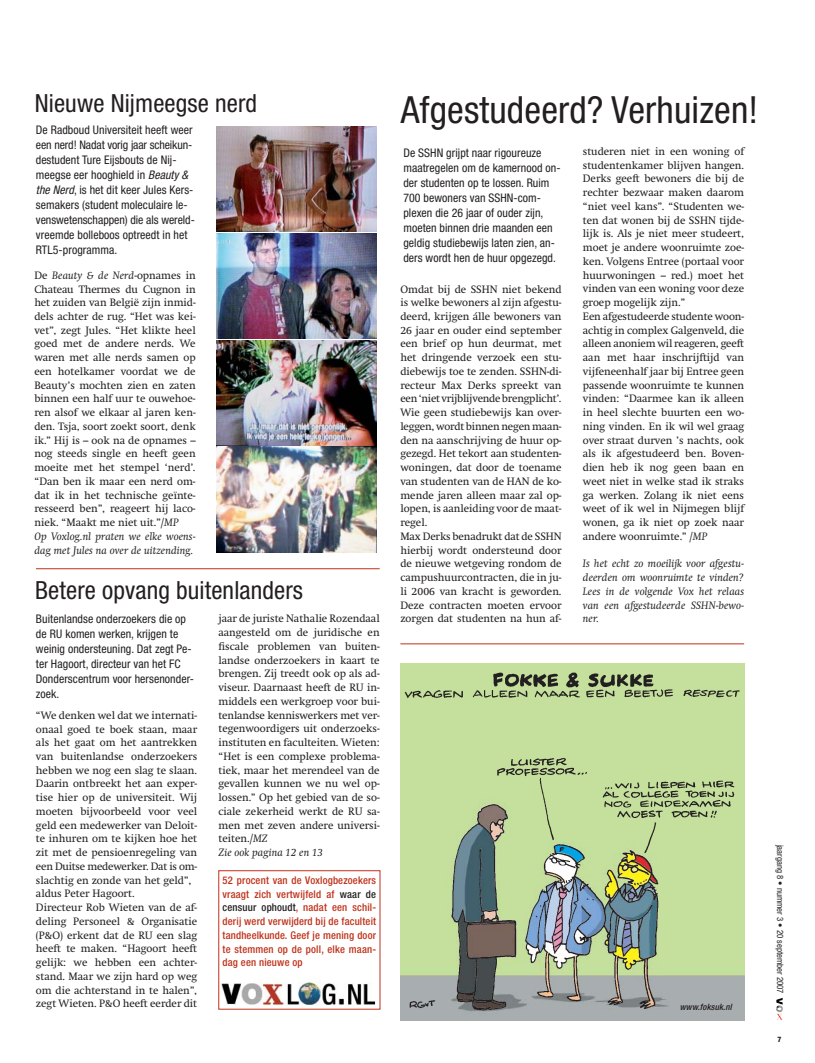
<style>
.page{position:relative;width:815px;height:1063px;background:#fff}
.page>*{position:absolute;margin:0;border:0;box-sizing:border-box;transform-origin:0 0}
.t1{font:condensed 37.5px "Helvetica Neue";letter-spacing:.005em;color:#231f20}
.t2{font:condensed 25px "Helvetica Neue";letter-spacing:.005em;color:#231f20}
.t3{font:condensed 11.88px/15px "Helvetica Neue";letter-spacing:.005em;color:#231f20}
.t4{font:10.62px/13.8px "Swift";color:#231f20}
.t5{font:500 condensed 10.62px/13.8px "Helvetica Neue";letter-spacing:.015em;color:#bf311a;text-align:justify}
.t6{font:italic 10.62px/13.8px "Swift";letter-spacing:.01em;color:#231f20;text-align:justify}
.t7{font:condensed 8.75px "Helvetica Neue";color:#231f20}
.t8{font:italic 500 condensed 8.75px "Helvetica Neue";letter-spacing:.015em;color:#231f20}
.t9{font:800 condensed 7.5px "Helvetica Neue";color:#231f20}
.s1{font-style:italic}
.s2{color:#231f20}
</style>
<div class="page">
<img style="left:776px;top:998px;width:7px;height:22px">
<hr style="left:36px;top:568px;width:344px;height:1px;background:#bf311a">
<img style="left:217px;top:126px;width:159px;height:106px">
<img style="left:217px;top:234px;width:159px;height:211px">
<img style="left:217px;top:447px;width:159px;height:105px">
<img style="left:221px;top:977px;width:155px;height:29px">
<hr style="left:400px;top:644px;width:344px;height:1px;background:#bf311a">
<img style="left:400px;top:663px;width:344px;height:357px">
<p class="t2" style="left:35px;top:94px;width:224px">Nieuwe Nijmeegse nerd</p>
<p class="t3" style="left:36px;top:123px;width:160px">De Radboud Universiteit heeft weer een nerd! Nadat vorig jaar scheikun&shy;destudent Ture Eijsbouts de Nij&shy;meegse eer hooghield in <span class="s1">Beauty &amp; the Nerd</span>, is het dit keer Jules Kers&shy;semakers (student moleculaire le&shy;venswetenschappen) die als wereld&shy;vreemde bolleboos optreedt in het<br>RTL5-programma.</p>
<p class="t4" style="left:34px;top:269px;width:163px">De <span class="s1">Beauty &amp; de Nerd</span>-opnames in<br>Chateau Thermes du Cugnon in het zuiden van België zijn inmid&shy;dels achter de rug. “Het was kei&shy;vet”, zegt Jules. “Het klikte heel goed met de andere nerds. We waren met alle nerds samen op een hotelkamer voordat we de<br>Beauty’s mochten zien en zaten binnen een half uur te ouwehoe&shy;ren alsof we elkaar al jaren ken&shy;den. Tsja, soort zoekt soort, denk ik.” Hij is – ook na de opnames – nog steeds single en heeft geen moeite met het stempel ‘nerd’. “Dan ben ik maar een nerd om&shy;dat ik in het technische geïnte&shy;resseerd ben”, reageert hij laco&shy;niek. “Maakt me niet uit.”<span class="s1">/MP<br>Op Voxlog.nl praten we elke woens&shy;dag met Jules na over de uitzending.</span></p>
<p class="t2" style="left:35px;top:581px;width:269px">Betere opvang buitenlanders</p>
<p class="t3" style="left:36px;top:612px;width:160px">Buitenlandse onderzoekers die op de RU komen werken, krijgen te weinig ondersteuning. Dat zegt Pe&shy;ter Hagoort, directeur van het FC<br>Donderscentrum voor hersenonder&shy;zoek.</p>
<p class="t4" style="left:36px;top:709px;width:163px">“We denken wel dat we internati&shy;onaal goed te boek staan, maar als het gaat om het aantrekken van buitenlandse onderzoekers hebben we nog een slag te slaan.<br>Daarin ontbreekt het aan exper&shy;tise hier op de universiteit. Wij moeten bijvoorbeeld voor veel geld een medewerker van Deloit&shy;te inhuren om te kijken hoe het zit met de pensioenregeling van een Duitse medewerker. Dat is om&shy;slachtig en zonde van het geld”, aldus Peter Hagoort.<br>Directeur Rob Wieten van de af&shy;deling Personeel &amp; Organisatie (P&amp;O) erkent dat de RU een slag heeft te maken. “Hagoort heeft gelijk: we hebben een achter&shy;stand. Maar we zijn hard op weg om die achterstand in te halen”, zegt Wieten. P&amp;O heeft eerder dit</p>
<p class="t4" style="left:218px;top:612px;width:163px">jaar de juriste Nathalie Rozendaal aangesteld om de juridische en fiscale problemen van buiten&shy;landse onderzoekers in kaart te brengen. Zij treedt ook op als ad&shy;viseur. Daarnaast heeft de RU in&shy;middels een werkgroep voor bui&shy;tenlandse kenniswerkers met ver&shy;tegenwoordigers uit onderzoeks&shy;instituten en faculteiten. Wieten: “Het is een complexe problema&shy;tiek, maar het merendeel van de gevallen kunnen we nu wel op&shy;lossen.” Op het gebied van de so&shy;ciale zekerheid werkt de RU sa&shy;men met zeven andere universi&shy;teiten.<span class="s1">/MZ<br>Zie ook pagina 12 en 13</span></p>
<p class="t5" style="left:223px;top:874px;width:155px">52 procent van de Voxlogbezoekers vraagt zich vertwijfeld af <span class="s2">waar de censuur ophoudt</span>, nadat een schil&shy;derij werd verwijderd bij de faculteit tandheelkunde. Geef je mening door te stemmen op de poll, elke maan&shy;dag een nieuwe op</p>
<p class="t1" style="left:401px;top:96px;width:359px">Afgestudeerd? Verhuizen!</p>
<p class="t3" style="left:403px;top:147px;width:159px">De SSHN grijpt naar rigoureuze maatregelen om de kamernood on&shy;der studenten op te lossen. Ruim<br>700 bewoners van SSHN-com&shy;plexen die 26 jaar of ouder zijn, moeten binnen drie maanden een geldig studiebewijs laten zien, an&shy;ders wordt hen de huur opgezegd.</p>
<p class="t4" style="left:583px;top:145px;width:163px">studeren niet in een woning of studentenkamer blijven hangen.<br>Derks geeft bewoners die bij de rechter bezwaar maken daarom “niet veel kans”. “Studenten we&shy;ten dat wonen bij de SSHN tijde&shy;lijk is. Als je niet meer studeert, moet je andere woonruimte zoe&shy;ken. Volgens Entree (portaal voor huurwoningen – red.) moet het vinden van een woning voor deze groep mogelijk zijn.”<br>Een afgestudeerde studente woon&shy;achtig in complex Galgenveld, die alleen anoniem wil reageren, geeft aan met haar inschrijftijd van vijfeneenhalf jaar bij Entree geen passende woonruimte te kunnen vinden: “Daarmee kan ik alleen in heel slechte buurten een wo&shy;ning vinden. En ik wil wel graag over straat durven ’s nachts, ook als ik afgestudeerd ben. Boven&shy;dien heb ik nog geen baan en weet niet in welke stad ik straks ga werken. Zolang ik niet eens weet of ik wel in Nijmegen blijf wonen, ga ik niet op zoek naar andere woonruimte.” <span class="s1">/MP</span></p>
<p class="t6" style="left:583px;top:557px;width:163px">Is het echt zo moeilijk voor afgestu&shy;deerden om woonruimte te vinden?<br>Lees in de volgende Vox het relaas van een afgestudeerde SSHN-bewo&shy;ner.</p>
<p class="t4" style="left:400px;top:283px;width:163px">Omdat bij de SSHN niet bekend is welke bewoners al zijn afgestu&shy;deerd, krijgen álle bewoners van<br>26 jaar en ouder eind september een brief op hun deurmat, met het dringende verzoek een stu&shy;diebewijs toe te zenden. SSHN-di&shy;recteur Max Derks spreekt van een ‘niet vrijblijvende brengplicht’.<br>Wie geen studiebewijs kan over&shy;leggen, wordt binnen negen maan&shy;den na aanschrijving de huur op&shy;gezegd. Het tekort aan studenten&shy;woningen, dat door de toename van studenten van de HAN de ko&shy;mende jaren alleen maar zal op&shy;lopen, is aanleiding voor de maat&shy;regel.<br>Max Derks benadrukt dat de SSHN hierbij wordt ondersteund door de nieuwe wetgeving rondom de campushuurcontracten, die in ju&shy;li 2006 van kracht is geworden.<br>Deze contracten moeten ervoor zorgen dat studenten na hun af-</p>
<p class="t8" style="left:680px;top:1003px;width:53px">www.foksuk.nl</p>
<p class="t7" style="left:783px;top:845px;width:151px;rotate:90deg">jaargang 8 • nummer 3 • 20 september 2007</p>
<p class="t9" style="left:778px;top:1036px;width:5px">7</p>
</div>
